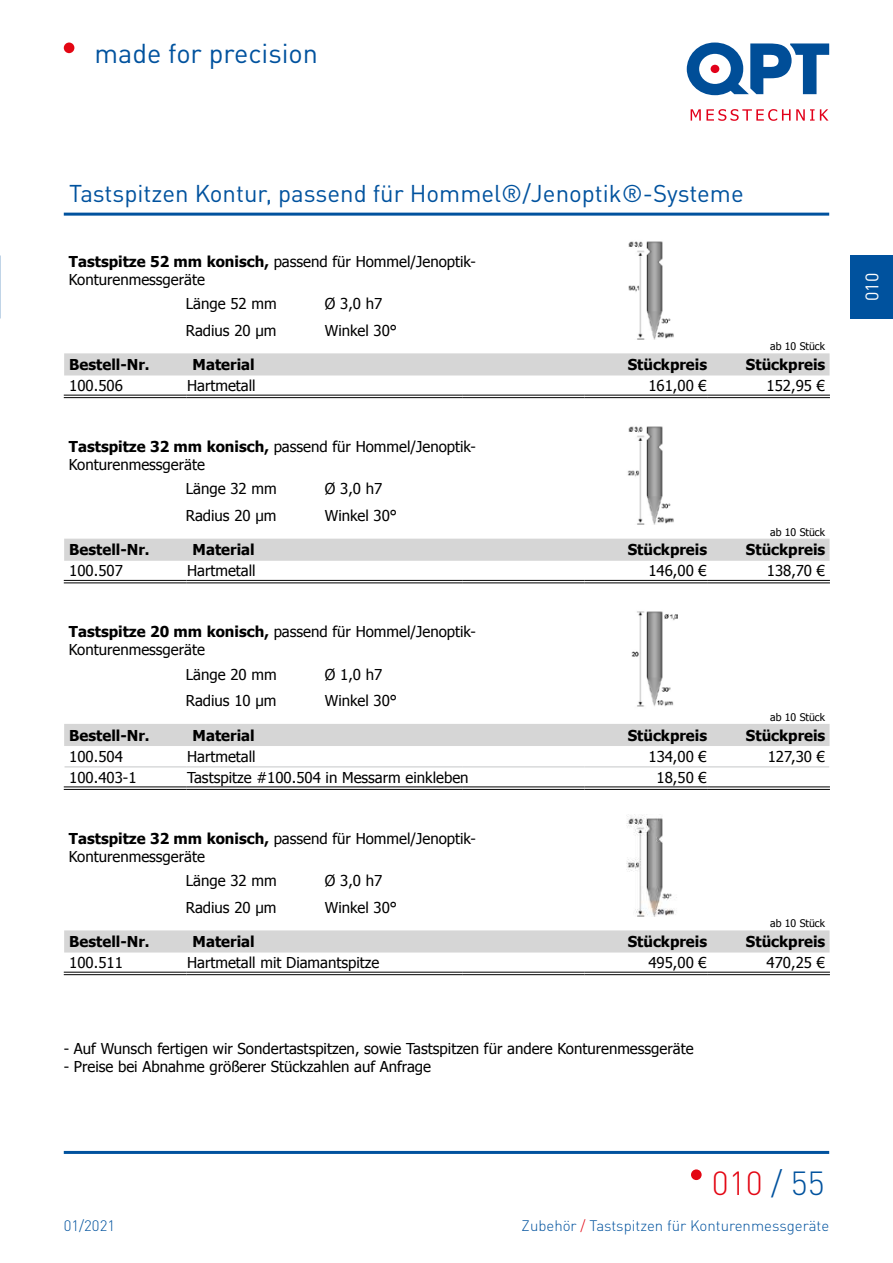
<style>
.page{position:relative;width:893px;height:1263px;background:#fff}
.page>*{position:absolute;margin:0;border:0;box-sizing:border-box;transform-origin:0 0}
.t1{font:300 33px "DINOT";color:#e30613}
.t2{font:27px "DINOT";color:#00529e}
.t3{font:24px "DINOT";color:#00529e}
.t4{font:18px "DINOT";color:#fff}
.t5{font:15px/26.5px "Tahoma";color:#000}
.t6{font:700 15px "Tahoma";color:#000}
.t7{font:300 15px "DINOT";color:#00529e}
.t8{font:10.5px "Tahoma";color:#000}
.s1{font-weight:700}
.s2{color:#00529e}
.s3{color:#e30613}
</style>
<div class="page">
<svg style="left:687px;top:43px;width:142px;height:52px"></svg>
<svg style="left:691px;top:109px;width:137px;height:12px"></svg>
<hr style="left:64px;top:1151px;width:765px;height:3px;background:#00529e">
<div style="left:64px;top:43px;width:10px;height:10px;background:#e30613;border-radius:50%"></div>
<hr style="left:64px;top:213px;width:765px;height:3px;background:#00529e">
<div style="left:850px;top:255px;width:43px;height:64px;background:#00529e"></div>
<div style="left:691px;top:1169px;width:11px;height:11px;background:#e30613;border-radius:50%"></div>
<div style="left:64px;top:353px;width:766px;height:22px;background:#d6d6d6"></div>
<hr style="left:64px;top:395px;width:123px;height:1px;background:#000">
<hr style="left:64px;top:397px;width:123px;height:1px;background:#000">
<hr style="left:187px;top:395px;width:275px;height:1px;background:#000">
<hr style="left:187px;top:397px;width:275px;height:1px;background:#000">
<hr style="left:462px;top:395px;width:123px;height:1px;background:#000">
<hr style="left:462px;top:397px;width:123px;height:1px;background:#000">
<hr style="left:585px;top:395px;width:122px;height:1px;background:#000">
<hr style="left:585px;top:397px;width:122px;height:1px;background:#000">
<hr style="left:707px;top:395px;width:123px;height:1px;background:#000">
<hr style="left:707px;top:397px;width:123px;height:1px;background:#000">
<div style="left:64px;top:539px;width:766px;height:22px;background:#d6d6d6"></div>
<hr style="left:64px;top:580px;width:123px;height:1px;background:#000">
<hr style="left:64px;top:583px;width:123px;height:1px;background:#000">
<hr style="left:187px;top:580px;width:275px;height:1px;background:#000">
<hr style="left:187px;top:583px;width:275px;height:1px;background:#000">
<hr style="left:462px;top:580px;width:123px;height:1px;background:#000">
<hr style="left:462px;top:583px;width:123px;height:1px;background:#000">
<hr style="left:585px;top:580px;width:122px;height:1px;background:#000">
<hr style="left:585px;top:583px;width:122px;height:1px;background:#000">
<hr style="left:707px;top:580px;width:123px;height:1px;background:#000">
<hr style="left:707px;top:583px;width:123px;height:1px;background:#000">
<div style="left:64px;top:724px;width:766px;height:22px;background:#d6d6d6"></div>
<hr style="left:65px;top:766px;width:122px;height:1px;background:#c6c7c8">
<hr style="left:187px;top:766px;width:275px;height:1px;background:#c6c7c8">
<hr style="left:462px;top:766px;width:123px;height:1px;background:#c6c7c8">
<hr style="left:585px;top:766px;width:122px;height:1px;background:#c6c7c8">
<hr style="left:707px;top:766px;width:122px;height:1px;background:#c6c7c8">
<hr style="left:64px;top:787px;width:123px;height:1px;background:#000">
<hr style="left:64px;top:789px;width:123px;height:1px;background:#000">
<hr style="left:187px;top:787px;width:275px;height:1px;background:#000">
<hr style="left:187px;top:789px;width:275px;height:1px;background:#000">
<hr style="left:462px;top:787px;width:123px;height:1px;background:#000">
<hr style="left:462px;top:789px;width:123px;height:1px;background:#000">
<hr style="left:585px;top:787px;width:122px;height:1px;background:#000">
<hr style="left:585px;top:789px;width:122px;height:1px;background:#000">
<hr style="left:707px;top:787px;width:123px;height:1px;background:#000">
<hr style="left:707px;top:789px;width:123px;height:1px;background:#000">
<div style="left:64px;top:930px;width:766px;height:22px;background:#d6d6d6"></div>
<hr style="left:64px;top:972px;width:123px;height:1px;background:#000">
<hr style="left:64px;top:974px;width:123px;height:1px;background:#000">
<hr style="left:187px;top:972px;width:275px;height:1px;background:#000">
<hr style="left:187px;top:974px;width:275px;height:1px;background:#000">
<hr style="left:462px;top:972px;width:123px;height:1px;background:#000">
<hr style="left:462px;top:974px;width:123px;height:1px;background:#000">
<hr style="left:585px;top:972px;width:122px;height:1px;background:#000">
<hr style="left:585px;top:974px;width:122px;height:1px;background:#000">
<hr style="left:707px;top:972px;width:123px;height:1px;background:#000">
<hr style="left:707px;top:974px;width:123px;height:1px;background:#000">
<img style="left:628px;top:241px;width:46px;height:98px">
<img style="left:627px;top:426px;width:47px;height:99px">
<img style="left:631px;top:611px;width:46px;height:96px">
<img style="left:626px;top:814px;width:51px;height:102px">
<h2 class="t2" style="left:95px;top:37px;width:225px">made for precision</h2>
<h3 class="t3" style="left:69px;top:178px;width:676px">Tastspitzen Kontur, passend für Hommel®/Jenoptik®-Systeme</h3>
<p class="t5" style="left:69px;top:251px;width:408px;line-height:18px"><span class="s1">Tastspitze 52 mm konisch,</span> passend für Hommel/Jenoptik-<br>Konturenmessgeräte</p>
<p class="t5" style="left:186px;top:290px;width:92px">Länge 52 mm<br>Radius 20 µm</p>
<p class="t5" style="left:325px;top:290px;width:74px">Ø 3,0 h7<br>Winkel 30°</p>
<p class="t6" style="left:69px;top:354px;width:82px">Bestell-Nr.</p>
<p class="t6" style="left:193px;top:354px;width:64px">Material</p>
<p class="t6" style="left:628px;top:354px;width:81px">Stückpreis</p>
<p class="t6" style="left:746px;top:354px;width:81px">Stückpreis</p>
<p class="t5" style="left:69px;top:371px;width:55px">100.506</p>
<p class="t5" style="left:187px;top:371px;width:70px">Hartmetall</p>
<p class="t5" style="left:648px;top:371px;width:60px">161,00 €</p>
<p class="t5" style="left:767px;top:371px;width:60px">152,95 €</p>
<p class="t8" style="left:770px;top:339px;width:56px">ab 10 Stück</p>
<p class="t5" style="left:69px;top:437px;width:408px;line-height:18px"><span class="s1">Tastspitze 32 mm konisch,</span> passend für Hommel/Jenoptik-<br>Konturenmessgeräte</p>
<p class="t5" style="left:186px;top:475px;width:92px">Länge 32 mm<br>Radius 20 µm</p>
<p class="t5" style="left:325px;top:475px;width:74px">Ø 3,0 h7<br>Winkel 30°</p>
<p class="t6" style="left:69px;top:539px;width:82px">Bestell-Nr.</p>
<p class="t6" style="left:193px;top:539px;width:64px">Material</p>
<p class="t6" style="left:628px;top:539px;width:81px">Stückpreis</p>
<p class="t6" style="left:746px;top:539px;width:81px">Stückpreis</p>
<p class="t5" style="left:69px;top:557px;width:55px">100.507</p>
<p class="t5" style="left:187px;top:557px;width:70px">Hartmetall</p>
<p class="t5" style="left:648px;top:557px;width:60px">146,00 €</p>
<p class="t5" style="left:767px;top:557px;width:60px">138,70 €</p>
<p class="t8" style="left:770px;top:525px;width:56px">ab 10 Stück</p>
<p class="t5" style="left:69px;top:622px;width:408px;line-height:18px"><span class="s1">Tastspitze 20 mm konisch,</span> passend für Hommel/Jenoptik-<br>Konturenmessgeräte</p>
<p class="t5" style="left:186px;top:660px;width:92px">Länge 20 mm<br>Radius 10 µm</p>
<p class="t5" style="left:325px;top:660px;width:74px">Ø 1,0 h7<br>Winkel 30°</p>
<p class="t6" style="left:69px;top:725px;width:82px">Bestell-Nr.</p>
<p class="t6" style="left:193px;top:725px;width:64px">Material</p>
<p class="t6" style="left:628px;top:725px;width:81px">Stückpreis</p>
<p class="t6" style="left:746px;top:725px;width:81px">Stückpreis</p>
<p class="t5" style="left:69px;top:743px;width:55px">100.504</p>
<p class="t5" style="left:187px;top:743px;width:70px">Hartmetall</p>
<p class="t5" style="left:648px;top:743px;width:60px">134,00 €</p>
<p class="t5" style="left:768px;top:743px;width:59px">127,30 €</p>
<p class="t5" style="left:69px;top:763px;width:69px">100.403-1</p>
<p class="t5" style="left:187px;top:763px;width:283px">Tastspitze #100.504 in Messarm einkleben</p>
<p class="t5" style="left:657px;top:763px;width:52px">18,50 €</p>
<p class="t8" style="left:770px;top:710px;width:56px">ab 10 Stück</p>
<p class="t5" style="left:69px;top:828px;width:408px;line-height:18px"><span class="s1">Tastspitze 32 mm konisch,</span> passend für Hommel/Jenoptik-<br>Konturenmessgeräte</p>
<p class="t5" style="left:186px;top:867px;width:92px">Länge 32 mm<br>Radius 20 µm</p>
<p class="t5" style="left:325px;top:867px;width:74px">Ø 3,0 h7<br>Winkel 30°</p>
<p class="t8" style="left:770px;top:916px;width:56px">ab 10 Stück</p>
<p class="t6" style="left:69px;top:931px;width:82px">Bestell-Nr.</p>
<p class="t6" style="left:193px;top:931px;width:64px">Material</p>
<p class="t6" style="left:628px;top:931px;width:81px">Stückpreis</p>
<p class="t6" style="left:746px;top:931px;width:81px">Stückpreis</p>
<p class="t5" style="left:69px;top:948px;width:55px">100.511</p>
<p class="t5" style="left:187px;top:948px;width:194px">Hartmetall mit Diamantspitze</p>
<p class="t5" style="left:648px;top:948px;width:60px">495,00 €</p>
<p class="t5" style="left:767px;top:948px;width:60px">470,25 €</p>
<p class="t5" style="left:64px;top:1034px;width:631px">- Auf Wunsch fertigen wir Sondertastspitzen, sowie Tastspitzen für andere Konturenmessgeräte</p>
<p class="t5" style="left:64px;top:1052px;width:369px">- Preise bei Abnahme größerer Stückzahlen auf Anfrage</p>
<p class="t4" style="left:861px;top:301px;width:30px;rotate:-90deg">010</p>
<h1 class="t1" style="left:712px;top:1162px;width:114px">010 <span class="s2">/ 55</span></h1>
<p class="t7" style="left:64px;top:1216px;width:53px">01/2021</p>
<p class="t7" style="left:522px;top:1216px;width:309px">Zubehör <span class="s3">/</span> Tastspitzen für Konturenmessgeräte</p>
</div>
